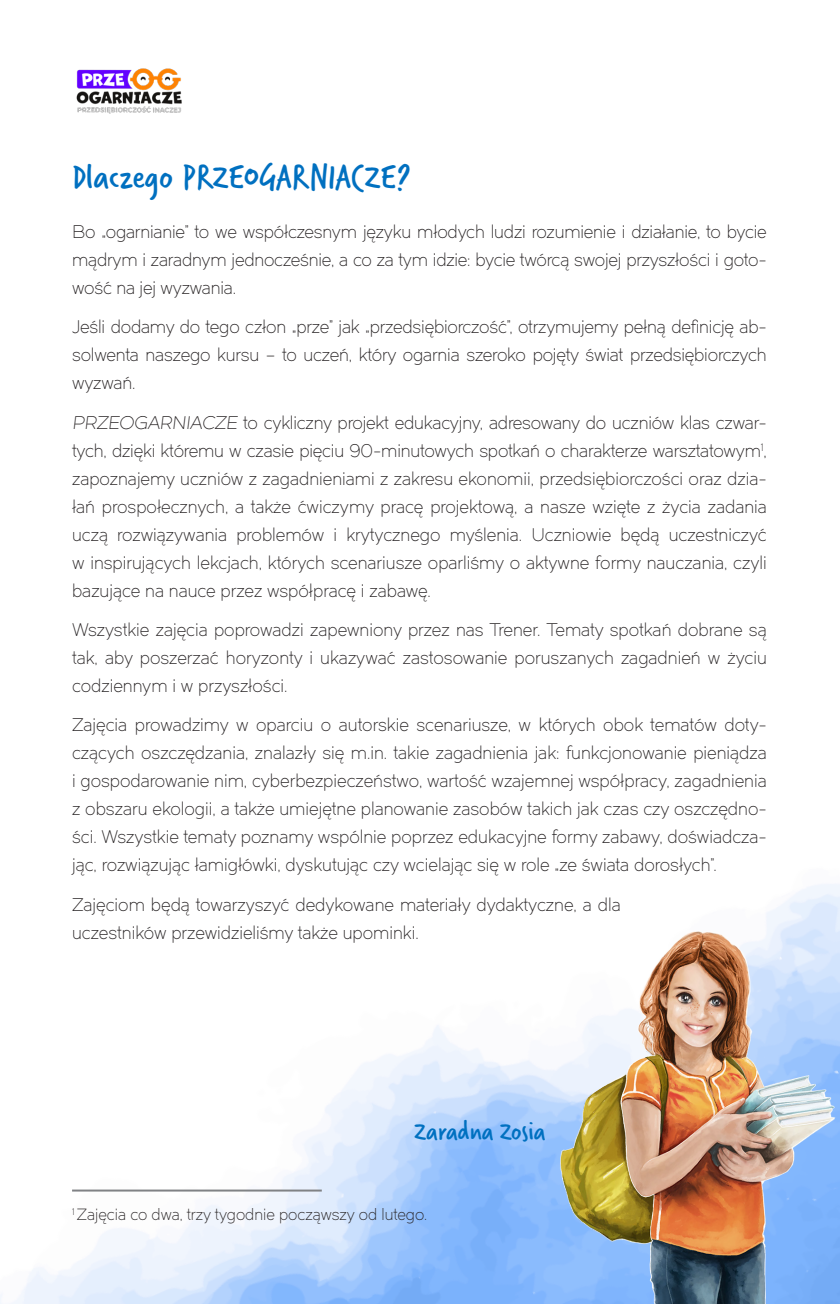
<style>
.page{position:relative;width:840px;height:1304px;background:#fff}
.page>*{position:absolute;margin:0;border:0;box-sizing:border-box;transform-origin:0 0}
.heading_2{font:38px "Verveine";color:#0070c0}
.podpisy{font:28.4px "Verveine";color:#0070c0}
.Normal{font:18px/28px "Dual 300";color:#231f20;text-align:justify}
.przypis{font:16px "Dual 300";color:#231f20}
</style>
<div class="page">
<hr style="left:72px;top:1190px;width:249px;height:2px;background:#808285">
<img style="left:539px;top:907px;width:300px;height:397px">
<img style="left:76px;top:68px;width:106px;height:46px">
<p class="heading_2" style="left:72px;top:150px;width:340px">Dlaczego PRZEOGARNIACZE?</p>
<p class="Normal" style="left:72px;top:218px;width:696px">Bo „ogarnianie” to we współczesnym języku młodych ludzi rozumienie i działanie, to bycie mądrym i zaradnym jednocześnie, a co za tym idzie: bycie twórcą swojej przyszłości i goto&shy;wość na jej wyzwania.</p>
<p class="Normal" style="left:72px;top:313px;width:696px">Jeśli dodamy do tego człon „prze” jak „przedsiębiorczość”, otrzymujemy pełną definicję ab&shy;solwenta naszego kursu – to uczeń, który ogarnia szeroko pojęty świat przedsiębiorczych wyzwań.</p>
<p class="Normal" style="left:72px;top:408px;width:696px">PRZEOGARNIACZE to cykliczny projekt edukacyjny, adresowany do uczniów klas czwar&shy;tych, dzięki któremu w czasie pięciu 90-minutowych spotkań o charakterze warsztatowym<sup>1</sup>, zapoznajemy uczniów z zagadnieniami z zakresu ekonomii, przedsiębiorczości oraz dzia&shy;łań prospołecznych, a także ćwiczymy pracę projektową, a nasze wzięte z życia zadania uczą rozwiązywania problemów i krytycznego myślenia. Uczniowie będą uczestniczyć w inspirujących lekcjach, których scenariusze oparliśmy o aktywne formy nauczania, czyli bazujące na nauce przez współpracę i zabawę.</p>
<p class="Normal" style="left:72px;top:616px;width:696px">Wszystkie zajęcia poprowadzi zapewniony przez nas Trener. Tematy spotkań dobrane są tak, aby poszerzać horyzonty i ukazywać zastosowanie poruszanych zagadnień w życiu codziennym i w przyszłości.</p>
<p class="Normal" style="left:72px;top:711px;width:696px">Zajęcia prowadzimy w oparciu o autorskie scenariusze, w których obok tematów doty&shy;czących oszczędzania, znalazły się m.in. takie zagadnienia jak: funkcjonowanie pieniądza i gospodarowanie nim, cyberbezpieczeństwo, wartość wzajemnej współpracy, zagadnienia z obszaru ekologii, a także umiejętne planowanie zasobów takich jak czas czy oszczędno&shy;ści. Wszystkie tematy poznamy wspólnie poprzez edukacyjne formy zabawy, doświadcza&shy;jąc, rozwiązując łamigłówki, dyskutując czy wcielając się w role „ze świata dorosłych”.</p>
<p class="Normal" style="left:72px;top:891px;width:550px">Zajęciom będą towarzyszyć dedykowane materiały dydaktyczne, a dla uczestników przewidzieliśmy także upominki.</p>
<p class="podpisy" style="left:414px;top:1111px;width:133px">Zaradna Zosia</p>
<p class="przypis" style="left:72px;top:1205px;width:356px"><sup>1</sup> Zajęcia co dwa, trzy tygodnie począwszy od lutego.</p>
</div>
